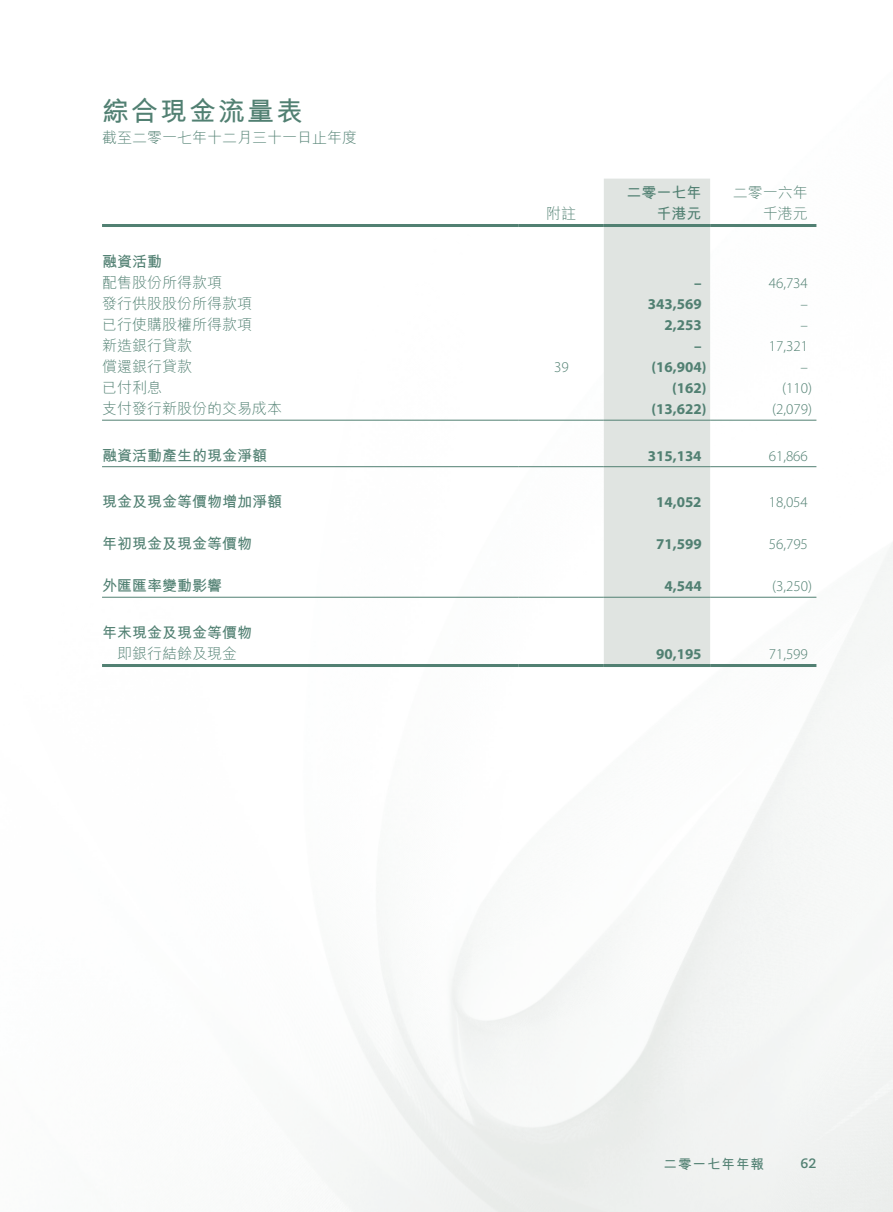
<style>
.page{position:relative;width:893px;height:1212px;background:#fff}
.page>*{position:absolute;margin:0;border:0;box-sizing:border-box;transform-origin:0 0}
.t1{font:700 27px "M Hei HK";letter-spacing:.075em;color:#518072}
.t2{font:300 15px "M Hei HK";color:#518072}
.t3{font:700 15px "Myriad Pro";color:#518072}
.t4{font:700 15px "M Hei HK";color:#518072}
.t5{font:300 15px "Myriad Pro";color:#518072}
.t6{font:700 13.5px "M Hei HK";letter-spacing:.075em;color:#518072}
.t7{font:700 13.5px "Caecilia LT Std";color:#518072}
</style>
<div class="page">
<div style="left:604px;top:179px;width:106px;height:485px;background:#e0e4e1"></div>
<hr style="left:102px;top:224px;width:417px;height:3px;background:#518072">
<hr style="left:519px;top:224px;width:85px;height:3px;background:#518072">
<hr style="left:604px;top:224px;width:106px;height:3px;background:#518072">
<hr style="left:710px;top:224px;width:106px;height:3px;background:#518072">
<hr style="left:102px;top:420px;width:417px;height:1px;background:#518072">
<hr style="left:519px;top:420px;width:85px;height:1px;background:#518072">
<hr style="left:604px;top:420px;width:106px;height:1px;background:#518072">
<hr style="left:710px;top:420px;width:106px;height:1px;background:#518072">
<hr style="left:102px;top:466px;width:417px;height:1px;background:#518072">
<hr style="left:519px;top:466px;width:85px;height:1px;background:#518072">
<hr style="left:604px;top:466px;width:106px;height:1px;background:#518072">
<hr style="left:710px;top:466px;width:106px;height:1px;background:#518072">
<hr style="left:102px;top:597px;width:417px;height:1px;background:#518072">
<hr style="left:519px;top:597px;width:85px;height:1px;background:#518072">
<hr style="left:604px;top:597px;width:106px;height:1px;background:#518072">
<hr style="left:710px;top:597px;width:106px;height:1px;background:#518072">
<hr style="left:102px;top:664px;width:417px;height:3px;background:#518072">
<hr style="left:519px;top:664px;width:85px;height:3px;background:#518072">
<hr style="left:604px;top:664px;width:106px;height:3px;background:#518072">
<hr style="left:710px;top:664px;width:106px;height:3px;background:#518072">
<h1 class="t1" style="left:102px;top:92px;width:203px">綜合現金流量表</h1>
<p class="t2" style="left:102px;top:129px;width:256px">截至二零一七年十二月三十一日止年度</p>
<p class="t4" style="left:627px;top:181px;width:76px">二零一七年</p>
<p class="t2" style="left:733px;top:185px;width:76px">二零一六年</p>
<p class="t2" style="left:546px;top:206px;width:31px">附註</p>
<p class="t4" style="left:657px;top:202px;width:46px">千港元</p>
<p class="t2" style="left:763px;top:206px;width:46px">千港元</p>
<p class="t4" style="left:102px;top:251px;width:61px">融資活動</p>
<p class="t2" style="left:102px;top:275px;width:121px">配售股份所得款項</p>
<p class="t3" style="left:694px;top:273px;width:9px">–</p>
<p class="t5" style="left:769px;top:274px;width:41px">46,734</p>
<p class="t2" style="left:102px;top:296px;width:151px">發行供股股份所得款項</p>
<p class="t3" style="left:648px;top:294px;width:55px">343,569</p>
<p class="t5" style="left:800px;top:295px;width:9px">–</p>
<p class="t2" style="left:102px;top:317px;width:151px">已行使購股權所得款項</p>
<p class="t3" style="left:664px;top:315px;width:39px">2,253</p>
<p class="t5" style="left:800px;top:316px;width:9px">–</p>
<p class="t2" style="left:102px;top:338px;width:91px">新造銀行貸款</p>
<p class="t3" style="left:694px;top:336px;width:9px">–</p>
<p class="t5" style="left:769px;top:337px;width:41px">17,321</p>
<p class="t2" style="left:102px;top:359px;width:91px">償還銀行貸款</p>
<p class="t5" style="left:554px;top:358px;width:16px">39</p>
<p class="t3" style="left:651px;top:357px;width:56px">)16,904(</p>
<p class="t5" style="left:800px;top:358px;width:9px">–</p>
<p class="t2" style="left:102px;top:380px;width:61px">已付利息</p>
<p class="t3" style="left:672px;top:378px;width:36px">)162(</p>
<p class="t5" style="left:782px;top:379px;width:31px">)110(</p>
<p class="t2" style="left:102px;top:401px;width:181px">支付發行新股份的交易成本</p>
<p class="t3" style="left:651px;top:399px;width:56px">)13,622(</p>
<p class="t5" style="left:772px;top:400px;width:41px">)2,079(</p>
<p class="t4" style="left:102px;top:444px;width:166px">融資活動產生的現金淨額</p>
<p class="t3" style="left:648px;top:446px;width:55px">315,134</p>
<p class="t5" style="left:769px;top:447px;width:41px">61,866</p>
<p class="t4" style="left:102px;top:491px;width:181px">現金及現金等價物增加淨額</p>
<p class="t3" style="left:656px;top:492px;width:47px">14,052</p>
<p class="t5" style="left:769px;top:493px;width:41px">18,054</p>
<p class="t4" style="left:102px;top:533px;width:151px">年初現金及現金等價物</p>
<p class="t3" style="left:656px;top:534px;width:47px">71,599</p>
<p class="t5" style="left:769px;top:535px;width:41px">56,795</p>
<p class="t4" style="left:102px;top:575px;width:121px">外匯匯率變動影響</p>
<p class="t4" style="left:102px;top:621px;width:151px">年末現金及現金等價物</p>
<p class="t3" style="left:664px;top:576px;width:39px">4,544</p>
<p class="t5" style="left:772px;top:577px;width:41px">)3,250(</p>
<p class="t2" style="left:117px;top:645px;width:121px">即銀行結餘及現金</p>
<p class="t3" style="left:656px;top:644px;width:47px">90,195</p>
<p class="t5" style="left:769px;top:645px;width:41px">71,599</p>
<p class="t6" style="left:664px;top:1154px;width:102px">二零一七年年報</p>
<p class="t7" style="left:800px;top:1155px;width:17px">62</p>
</div>
